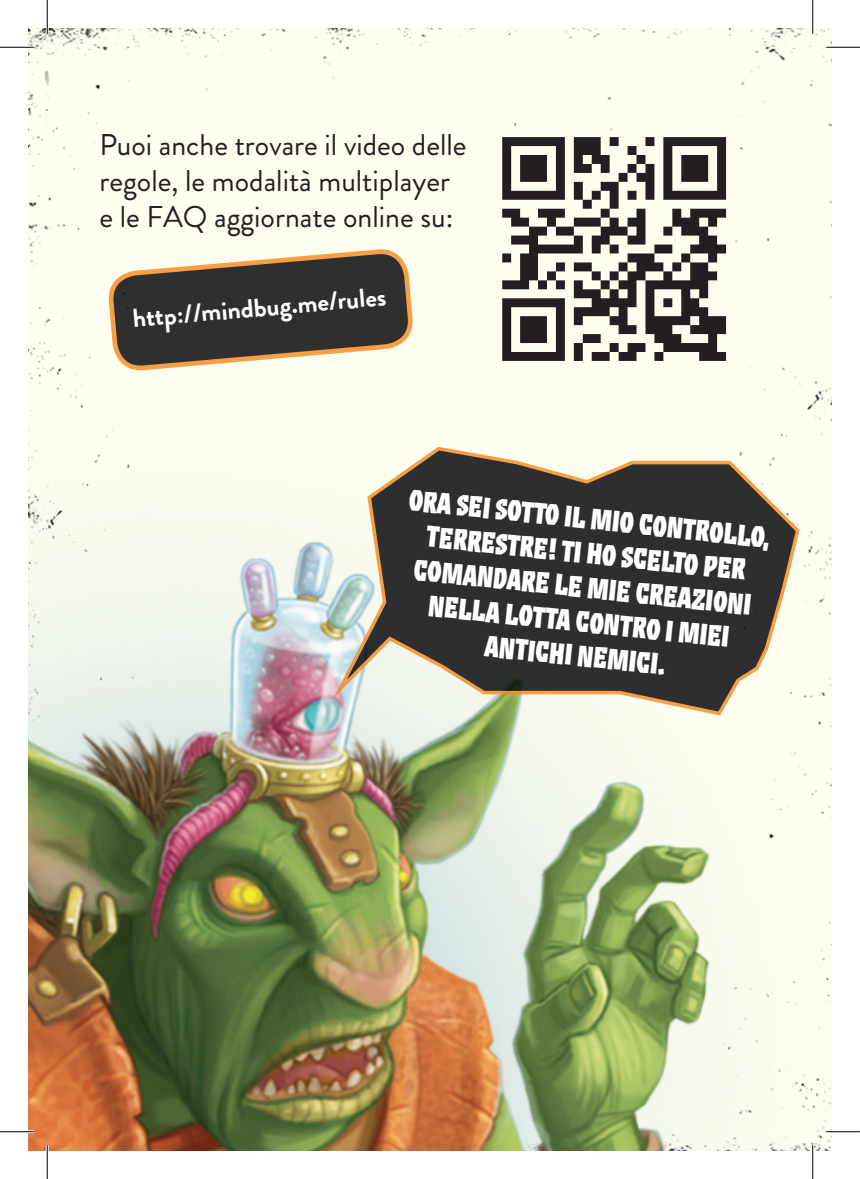
<style>
.page{position:relative;width:860px;height:1179px;background:#fff}
.page>*{position:absolute;margin:0;border:0;box-sizing:border-box;transform-origin:0 0}
.t1{font:700 29.93px/34.2px "Zalamander Caps";color:#fff;text-align:center}
.t2{font:29.93px/36px "Brandon Grotesque";color:#231f20}
.t3{font:700 25.88px "Brandon Grotesque";color:#fff}
</style>
<div class="page">
<div style="left:28px;top:28px;width:804px;height:78px;background:#fdfdf0"></div>
<img style="left:28px;top:106px;width:804px;height:1045px">
<svg style="left:329px;top:445px;width:472px;height:272px"></svg>
<hr style="left:0;top:46px;width:34px;height:3px;background:#fff">
<hr style="left:826px;top:46px;width:34px;height:3px;background:#fff">
<hr style="left:0;top:1130px;width:34px;height:3px;background:#fff">
<hr style="left:826px;top:1130px;width:34px;height:3px;background:#fff">
<hr style="left:46px;top:0;width:3px;height:34px;background:#fff">
<hr style="left:46px;top:1145px;width:3px;height:34px;background:#fff">
<hr style="left:811px;top:0;width:3px;height:34px;background:#fff">
<hr style="left:811px;top:1145px;width:3px;height:34px;background:#fff">
<hr style="left:0;top:47px;width:34px;height:1px;background:#000">
<hr style="left:826px;top:47px;width:34px;height:1px;background:#000">
<hr style="left:0;top:1131px;width:34px;height:1px;background:#000">
<hr style="left:826px;top:1131px;width:34px;height:1px;background:#000">
<hr style="left:47px;top:0;width:1px;height:34px;background:#000">
<hr style="left:47px;top:1145px;width:1px;height:34px;background:#000">
<hr style="left:812px;top:0;width:1px;height:34px;background:#000">
<hr style="left:812px;top:1145px;width:1px;height:34px;background:#000">
<p class="t2" style="left:99px;top:127px;width:369px">Puoi anche trovare il video delle regole, le modalità multiplayer e le FAQ aggiornate online su:</p>
<p class="t3" style="left:131px;top:300px;width:256px;rotate:-5deg">http://mindbug.me/rules</p>
<p class="t1" style="left:411px;top:482px;width:364px;rotate:6deg">Ora sei sotto il mio controllo, terrestre! Ti ho scelto per comandare le mie creazioni nella lotta contro i miei antichi nemici.</p>
</div>
